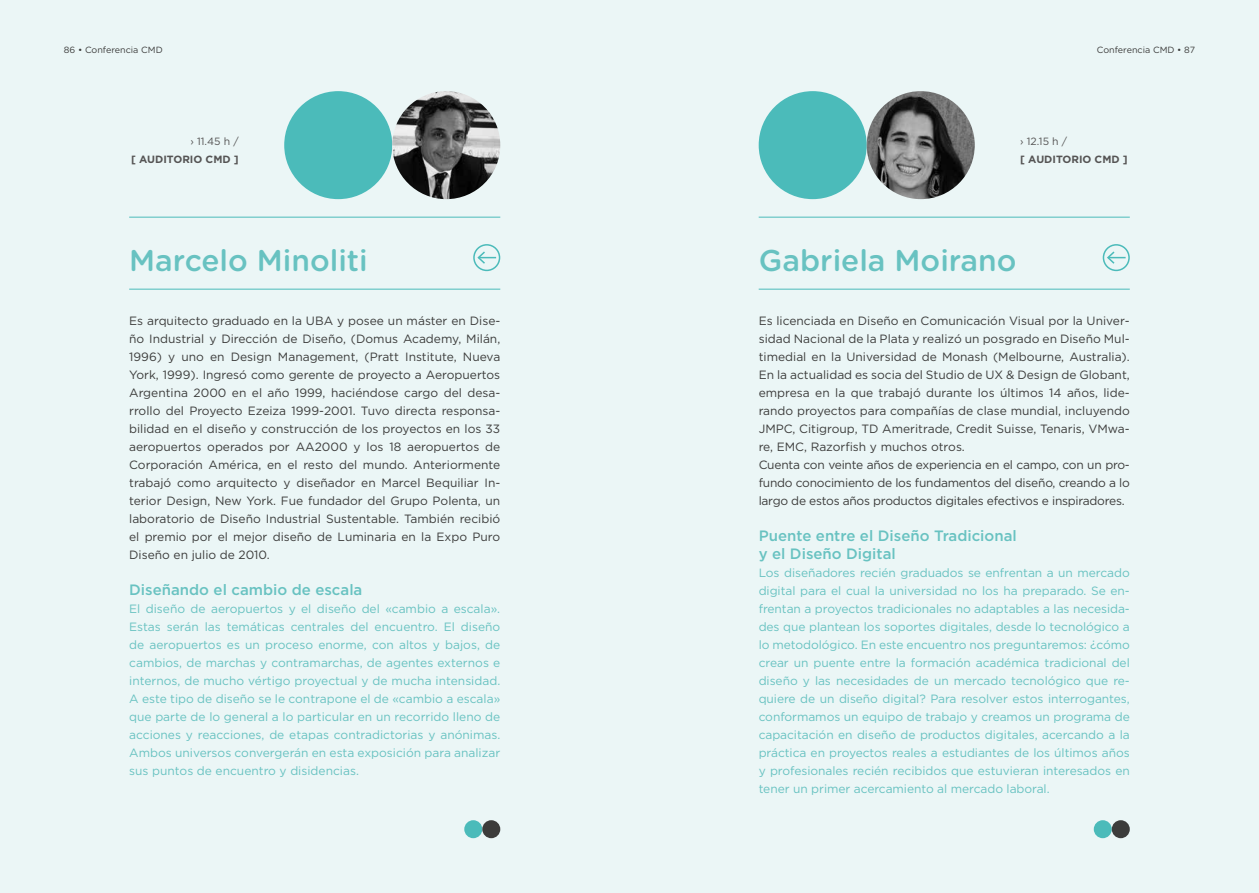
<style>
.page{position:relative;width:1259px;height:893px;background:#ebf6f6}
.page>*{position:absolute;margin:0;border:0;box-sizing:border-box;transform-origin:0 0}
.t1{font:500 30px "Gotham Rounded";color:#68c2c1}
.t2{font:500 15px/18px "Gotham";color:#68c2c1}
.t3{font:12px/18px "Gotham";color:#3c3c3b;text-align:justify}
.t4{font:12px/18px "Gotham";letter-spacing:-.005em;color:#68c2c1;text-align:justify}
.t5{font:700 10.5px "Gotham";color:#555454}
.t6{font:10.5px "Gotham";color:#555454}
.t7{font:9px "Gotham Rounded";color:#3c3c3b}
</style>
<div class="page">
<div style="left:464px;top:820px;width:18px;height:18px;background:#4bbbba;border-radius:50%"></div>
<div style="left:482px;top:820px;width:18px;height:18px;background:#3c3c3b;border-radius:50%"></div>
<div style="left:284px;top:91px;width:108px;height:108px;background:#4bbbba;border-radius:50%"></div>
<img style="left:392px;top:91px;width:108px;height:108px;border-radius:54px">
<hr style="left:129px;top:217px;width:371px;height:1px;background:#4bbbba">
<hr style="left:129px;top:289px;width:371px;height:1px;background:#4bbbba">
<div style="left:473px;top:244px;width:27px;height:27px;border:2px solid #4bbbba;border-radius:50%"></div>
<svg style="left:476px;top:250px;width:20px;height:15px"></svg>
<div style="left:1093px;top:820px;width:18px;height:18px;background:#4bbbba;border-radius:50%"></div>
<div style="left:1111px;top:820px;width:18px;height:18px;background:#3c3c3b;border-radius:50%"></div>
<div style="left:758px;top:91px;width:108px;height:108px;background:#4bbbba;border-radius:50%"></div>
<img style="left:866px;top:91px;width:108px;height:108px;border-radius:54px">
<hr style="left:758px;top:217px;width:371px;height:1px;background:#4bbbba">
<hr style="left:758px;top:289px;width:371px;height:1px;background:#4bbbba">
<div style="left:1102px;top:244px;width:27px;height:27px;border:2px solid #4bbbba;border-radius:50%"></div>
<svg style="left:1105px;top:250px;width:20px;height:15px"></svg>
<p class="t7" style="left:64px;top:43px;width:100px">86 • Conferencia CMD</p>
<p class="t7" style="left:1096px;top:43px;width:100px">Conferencia CMD • 87</p>
<p class="t6" style="left:190px;top:135px;width:50px">› 11.45 h /</p>
<p class="t5" style="left:131px;top:152px;width:109px">[ AUDITORIO CMD ]</p>
<p class="t6" style="left:1020px;top:135px;width:48px">› 12.15 h /</p>
<p class="t5" style="left:1020px;top:152px;width:109px">[ AUDITORIO CMD ]</p>
<h1 class="t1" style="left:129px;top:239px;width:240px">Marcelo Minoliti</h1>
<h1 class="t1" style="left:758px;top:239px;width:259px">Gabriela Moirano</h1>
<p class="t3" style="left:129px;top:312px;width:373px">Es arquitecto graduado en la UBA y posee un máster en Dise&shy;ño Industrial y Dirección de Diseño, (Domus Academy, Milán, 1996) y uno en Design Management, (Pratt Institute, Nueva York, 1999). Ingresó como gerente de proyecto a Aeropuertos Argentina 2000 en el año 1999, haciéndose cargo del desa&shy;rrollo del Proyecto Ezeiza 1999-2001. Tuvo directa responsa&shy;bilidad en el diseño y construcción de los proyectos en los 33 aeropuertos operados por AA2000 y los 18 aeropuertos de Corporación América, en el resto del mundo. Anteriormente trabajó como arquitecto y diseñador en Marcel Bequiliar In&shy;terior Design, New York. Fue fundador del Grupo Polenta, un laboratorio de Diseño Industrial Sustentable. También recibió el premio por el mejor diseño de Luminaria en la Expo Puro Diseño en julio de 2010.</p>
<p class="t2" style="left:129px;top:581px;width:235px">Diseñando el cambio de escala</p>
<p class="t4" style="left:129px;top:600px;width:373px">El diseño de aeropuertos y el diseño del «cambio a escala».<br>Estas serán las temáticas centrales del encuentro. El diseño de aeropuertos es un proceso enorme, con altos y bajos, de cambios, de marchas y contramarchas, de agentes externos e internos, de mucho vértigo proyectual y de mucha intensidad.<br>A este tipo de diseño se le contrapone el de «cambio a escala» que parte de lo general a lo particular en un recorrido lleno de acciones y reacciones, de etapas contradictorias y anónimas.<br>Ambos universos convergerán en esta exposición para analizar sus puntos de encuentro y disidencias.</p>
<p class="t3" style="left:758px;top:312px;width:373px;text-align:left">Es licenciada en Diseño en Comunicación Visual por la Univer&shy;sidad Nacional de la Plata y realizó un posgrado en Diseño Mul&shy;timedial en la Universidad de Monash (Melbourne, Australia).<br>En la actualidad es socia del Studio de UX &amp; Design de Globant, empresa en la que trabajó durante los últimos 14 años, lide&shy;rando proyectos para compañías de clase mundial, incluyendo JMPC, Citigroup, TD Ameritrade, Credit Suisse, Tenaris, VMwa&shy;re, EMC, Razorfish y muchos otros.<br>Cuenta con veinte años de experiencia en el campo, con un pro&shy;fundo conocimiento de los fundamentos del diseño, creando a lo largo de estos años productos digitales efectivos e inspiradores.</p>
<p class="t2" style="left:758px;top:527px;width:260px">Puente entre el Diseño Tradicional y el Diseño Digital</p>
<p class="t4" style="left:758px;top:564px;width:373px">Los diseñadores recién graduados se enfrentan a un mercado digital para el cual la universidad no los ha preparado. Se en&shy;frentan a proyectos tradicionales no adaptables a las necesida&shy;des que plantean los soportes digitales, desde lo tecnológico a lo metodológico. En este encuentro nos preguntaremos: ¿cómo crear un puente entre la formación académica tradicional del diseño y las necesidades de un mercado tecnológico que re&shy;quiere de un diseño digital? Para resolver estos interrogantes, conformamos un equipo de trabajo y creamos un programa de capacitación en diseño de productos digitales, acercando a la práctica en proyectos reales a estudiantes de los últimos años y profesionales recién recibidos que estuvieran interesados en tener un primer acercamiento al mercado laboral.</p>
</div>
